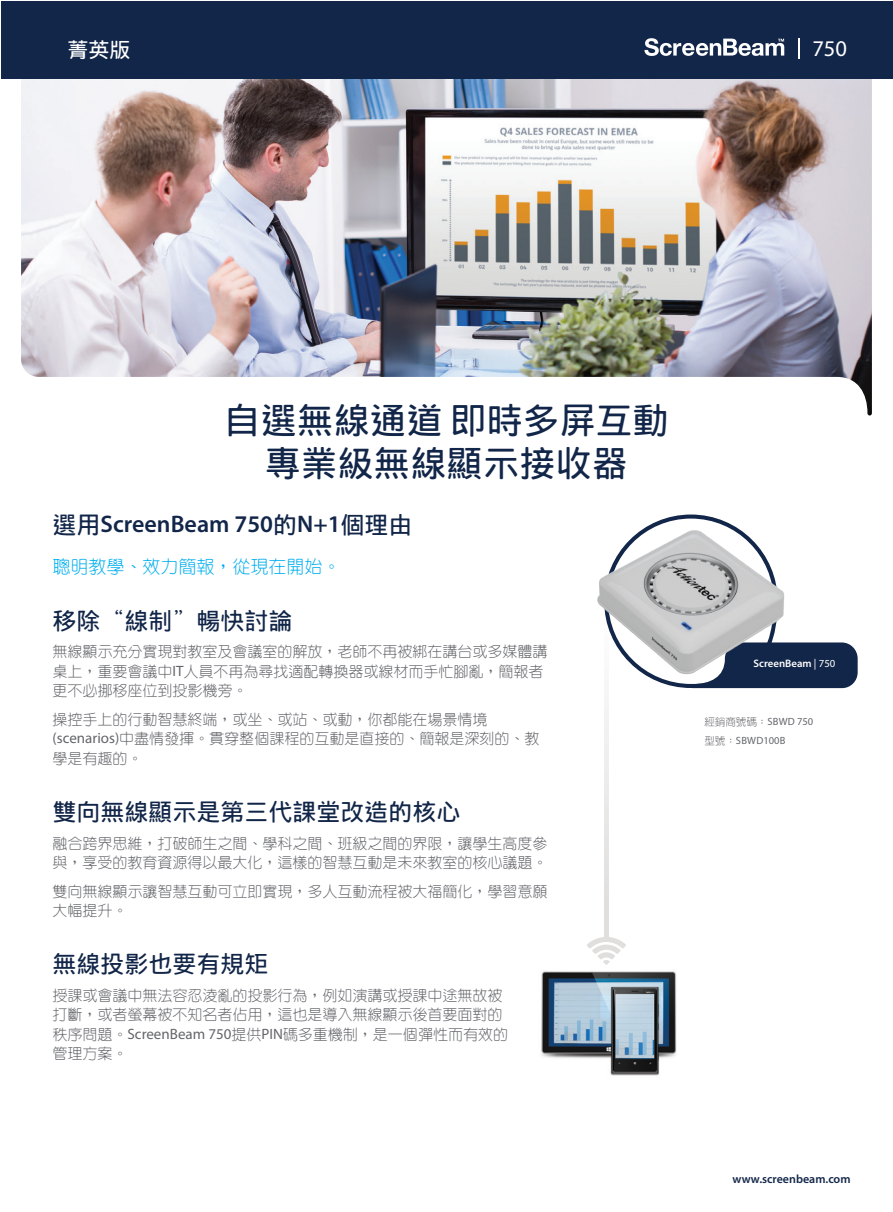
<style>
.page{position:relative;width:893px;height:1212px;background:#fff}
.page>*{position:absolute;margin:0;border:0;box-sizing:border-box;transform-origin:0 0}
.t1{font:500 36px/42.8px "Han Wang Hei";letter-spacing:.01em;color:#122649;text-align:center}
.t2{font:500 24px "Han Wang Hei";color:#122649}
.t3{font:600 24px "Myriad Pro";color:#122649}
.t4{font:22.5px "Myriad Pro";color:#fff}
.t5{font:500 21px "Han Wang Hei";color:#fff}
.t6{font:300 18px "Han Wang Yen";color:#00aeef}
.t7{font:300 15px/19.5px "Han Wang Yen";color:#64656a}
.t8{font:600 12px "Myriad Pro";color:#122649}
.t9{font:600 10.8px "Myriad Pro";color:#fff}
.t10{font:10.5px/19.4px "Myriad Pro";letter-spacing:.015em;color:#64656a}
.s1{font-family:"Han Wang Hei";font-weight:500}
.s2{font-family:"Han Wang Yen";font-weight:300}
.s3{font-family:"Myriad Pro";font-weight:400}
.s4{font-weight:400}
</style>
<div class="page">
<img style="left:21px;top:79px;width:851px;height:336px">
<div style="left:1px;top:1px;width:891px;height:78px;background:#122649"></div>
<svg style="left:644px;top:38px;width:140px;height:18px"></svg>
<hr style="left:798px;top:39px;width:2px;height:20px;background:#fff">
<svg style="left:605px;top:694px;width:3px;height:243px"></svg>
<svg style="left:587px;top:937px;width:39px;height:28px"></svg>
<svg style="left:644px;top:514px;width:214px;height:174px"></svg>
<img style="left:597px;top:528px;width:190px;height:149px">
<img style="left:541px;top:971px;width:136px;height:105px">
<h3 class="t5" style="left:68px;top:39px;width:64px">菁英版</h3>
<h3 class="t4" style="left:812px;top:34px;width:36px">750</h3>
<h1 class="t1" style="left:225px;top:399px;width:445px">自選無線通道即時多屏互動專業級無線顯示接收器</h1>
<h2 class="t3" style="left:52px;top:508px;width:362px"><span class="s1">選用</span>ScreenBeam 750<span class="s1">的</span>N+1<span class="s1">個理由</span></h2>
<p class="t6" style="left:52px;top:557px;width:289px">聰明教學、效力簡報，從現在開始。</p>
<h2 class="t2" style="left:52px;top:609px;width:241px">移除<span class="s2">“</span>線制<span class="s2">”</span>暢快討論</h2>
<p class="t7" style="left:52px;top:642px;width:496px">無線顯示充分實現對教室及會議室的解放，老師不再被綁在講台或多媒體講桌上，重要會議中<span class="s3">IT</span>人員不再為尋找適配轉換器或線材而手忙腳亂，簡報者更不必挪移座位到投影機旁。</p>
<p class="t7" style="left:52px;top:710px;width:488px">操控手上的行動智慧終端，或坐、或站、或動，你都能在場景情境<span class="s3">(scenarios)</span>中盡情發揮。貫穿整個課程的互動是直接的、簡報是深刻的、教學是有趣的。</p>
<h2 class="t2" style="left:52px;top:800px;width:409px">雙向無線顯示是第三代課堂改造的核心</h2>
<p class="t7" style="left:52px;top:833px;width:496px">融合跨界思維，打破師生之間、學科之間、班級之間的界限，讓學生高度參與，享受的教育資源得以最大化，這樣的智慧互動是未來教室的核心議題。</p>
<p class="t7" style="left:52px;top:881px;width:496px">雙向無線顯示讓智慧互動可立即實現，多人互動流程被大福簡化，學習意願大幅提升。</p>
<h2 class="t2" style="left:52px;top:952px;width:217px">無線投影也要有規矩</h2>
<p class="t7" style="left:52px;top:986px;width:457px">授課或會議中無法容忍淩亂的投影行為，例如演講或授課中途無故被打斷，或者螢幕被不知名者佔用，這也是導入無線顯示後首要面對的秩序問題。<span class="s3">ScreenBeam 750</span>提供<span class="s3">PIN</span>碼多重機制，是一個彈性而有效的管理方案。</p>
<p class="t9" style="left:754px;top:656px;width:83px">ScreenBeam <span class="s4">| 750</span></p>
<p class="t10" style="left:704px;top:711px;width:111px"><span class="s2">經銷商號碼：</span>SBWD 750<span class="s2">型號：</span>SBWD100B</p>
<p class="t8" style="left:733px;top:1171px;width:119px">www.screenbeam.com</p>
</div>
